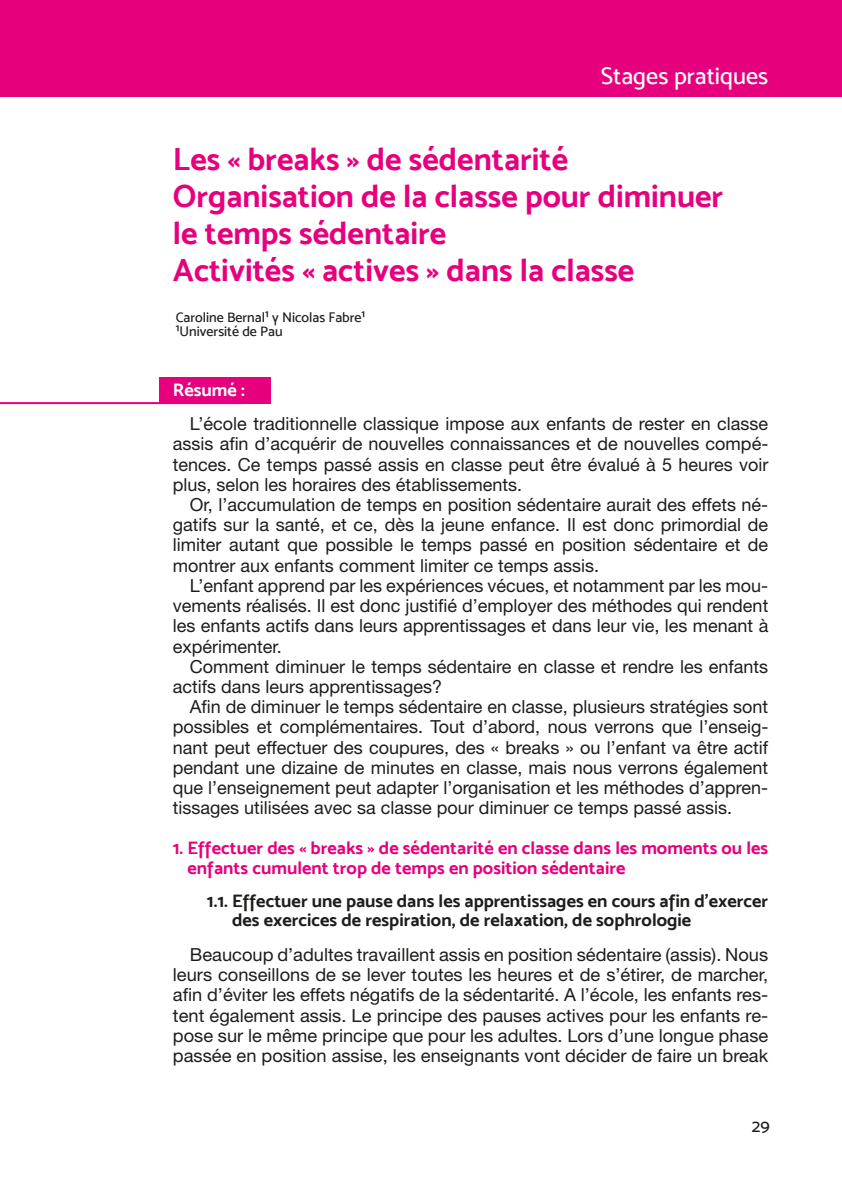
<style>
.page{position:relative;width:842px;height:1191px;background:#fff}
.page>*{position:absolute;margin:0;border:0;box-sizing:border-box;transform-origin:0 0}
.t1{font:32px/37px "Mosk Bold 700";color:#e6007e}
.t2{font:24px "Mosk Medium 500";color:#fff}
.t3{font:18px/20.2px "Helvetica Neue LT Std";color:#1d1d1b;text-align:justify}
.t4{font:18px/19.2px "Mosk Bold 700";color:#1d1d1b}
.t5{font:18px/20.2px "Mosk Bold 700";color:#e6007e}
.t6{font:18px "Mosk Bold 700";color:#fff}
.t7{font:18px "Mosk Medium 500";color:#1d1d1b}
.t8{font:14px/14px "Mosk Medium 500";color:#1d1d1b}
</style>
<div class="page">
<div style="left:0;top:0;width:842px;height:96px;background:#e6007e"></div>
<div style="left:159px;top:377px;width:112px;height:27px;background:#e6007e"></div>
<hr style="left:0;top:402px;width:244px;height:2px;background:#e6007e">
<h2 class="t2" style="left:601px;top:61px;width:169px">Stages pratiques</h2>
<h1 class="t1" style="left:173px;top:140px;width:552px">Les « breaks » de sédentarité<br>Organisation de la classe pour diminuer le temps sédentaire<br>Activités « actives » dans la classe</h1>
<p class="t8" style="left:176px;top:310px;width:191px">Caroline Bernal¹ y Nicolas Fabre¹<br>¹Université de Pau</p>
<p class="t6" style="left:173px;top:379px;width:73px">Résumé :</p>
<p class="t3" style="left:173px;top:413px;width:597px;text-indent:17px">L’école traditionnelle classique impose aux enfants de rester en classe assis afin d’acquérir de nouvelles connaissances et de nouvelles compé&shy;tences. Ce temps passé assis en classe peut être évalué à 5 heures voir plus, selon les horaires des établissements.</p>
<p class="t3" style="left:173px;top:494px;width:597px;text-indent:17px">Or, l’accumulation de temps en position sédentaire aurait des effets né&shy;gatifs sur la santé, et ce, dès la jeune enfance. Il est donc primordial de limiter autant que possible le temps passé en position sédentaire et de montrer aux enfants comment limiter ce temps assis.</p>
<p class="t3" style="left:173px;top:575px;width:597px;text-indent:17px">L’enfant apprend par les expériences vécues, et notamment par les mou&shy;vements réalisés. Il est donc justifié d’employer des méthodes qui rendent les enfants actifs dans leurs apprentissages et dans leur vie, les menant à expérimenter.</p>
<p class="t3" style="left:173px;top:656px;width:597px;text-indent:17px">Comment diminuer le temps sédentaire en classe et rendre les enfants actifs dans leurs apprentissages?</p>
<p class="t3" style="left:173px;top:696px;width:597px;text-indent:17px">Afin de diminuer le temps sédentaire en classe, plusieurs stratégies sont possibles et complémentaires. Tout d’abord, nous verrons que l’enseig&shy;nant peut effectuer des coupures, des « breaks » ou l’enfant va être actif pendant une dizaine de minutes en classe, mais nous verrons également que l’enseignement peut adapter l’organisation et les méthodes d’appren&shy;tissages utilisées avec sa classe pour diminuer ce temps passé assis.</p>
<p class="t5" style="left:188px;top:837px;width:582px;text-indent:-15px">1. Effectuer des « breaks » de sédentarité en classe dans les moments ou les enfants cumulent trop de temps en position sédentaire</p>
<p class="t4" style="left:232px;top:891px;width:538px;text-indent:-25px">1.1. Effectuer une pause dans les apprentissages en cours afin d’exercer des exercices de respiration, de relaxation, de sophrologie</p>
<p class="t3" style="left:173px;top:944px;width:597px;text-indent:17px">Beaucoup d’adultes travaillent assis en position sédentaire (assis). Nous leurs conseillons de se lever toutes les heures et de s’étirer, de marcher, afin d’éviter les effets négatifs de la sédentarité. A l’école, les enfants res&shy;tent également assis. Le principe des pauses actives pour les enfants re&shy;pose sur le même principe que pour les adultes. Lors d’une longue phase passée en position assise, les enseignants vont décider de faire un break</p>
<p class="t7" style="left:752px;top:1115px;width:20px">29</p>
</div>
